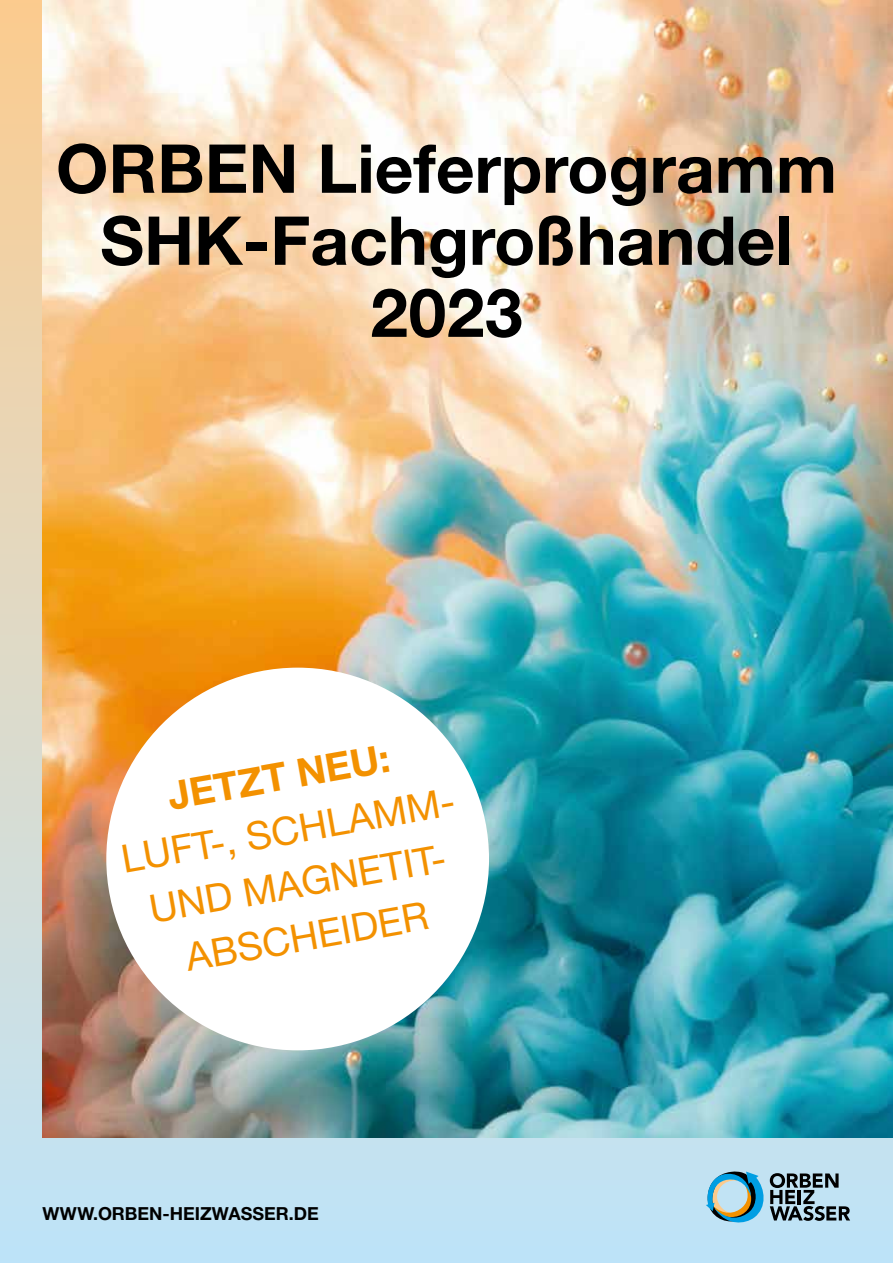
<style>
.page{position:relative;width:893px;height:1263px;background:#fff}
.page>*{position:absolute;margin:0;border:0;box-sizing:border-box;transform-origin:0 0}
.t1{font:700 67.5px/72px "Helvetica Neue LT Pro";color:#000;text-align:center}
.t2{font:39px/54px "Helvetica Neue LT Pro";color:#f39100;text-align:center}
.t3{font:700 39px "Helvetica Neue LT Pro";color:#f39100}
.t4{font:700 18px "Helvetica Neue LT Pro";color:#000}
</style>
<div class="page">
<div style="left:0;top:0;width:893px;height:1263px;background:linear-gradient(to bottom,#ffce91,#bfe0f2)"></div>
<img style="left:43px;top:0;width:850px;height:1137px">
<svg style="left:706px;top:1171px;width:144px;height:51px;background:#7b9daa"></svg>
<div style="left:106px;top:668px;width:383px;height:382px;background:#fff;border-radius:50%"></div>
<p class="t1" style="left:56px;top:131px;width:783px">ORBEN Lieferprogramm<br>SHK-Fachgroßhandel<br>2023</p>
<p class="t3" style="left:164px;top:773px;width:226px;rotate:-10deg">JETZT NEU:</p>
<p class="t2" style="left:117px;top:832px;width:344px;rotate:-10deg">LUFT-, SCHLAMM-<br>UND MAGNETIT-<br>ABSCHEIDER</p>
<p class="t4" style="left:43px;top:1203px;width:278px">WWW.ORBEN-HEIZWASSER.DE</p>
</div>
